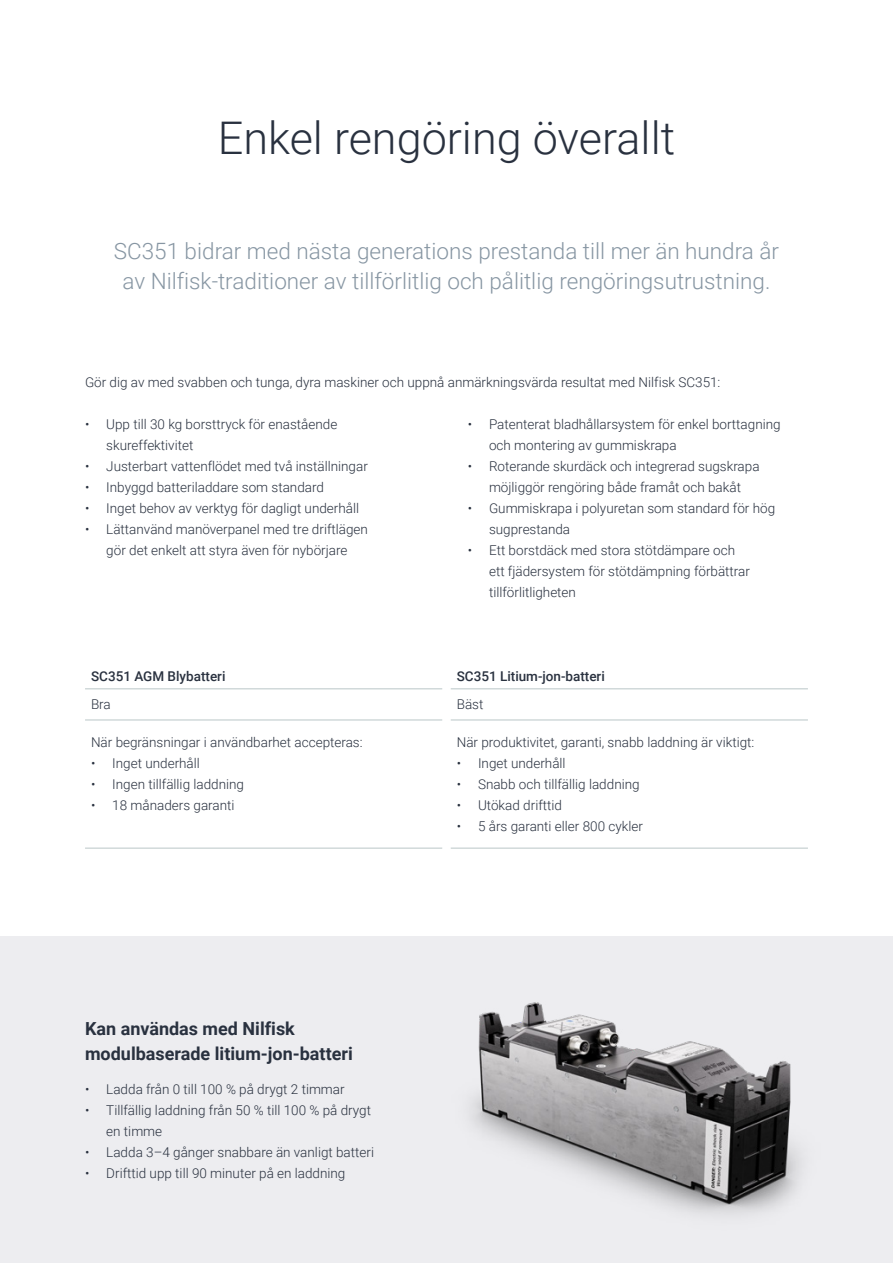
<style>
.page{position:relative;width:893px;height:1263px;background:#fff}
.page>*{position:absolute;margin:0;border:0;box-sizing:border-box;transform-origin:0 0}
.t1{font:300 45px "Roboto";color:#29313f}
.t2{font:300 22.5px/30px "Roboto";color:#8796a3;text-align:center}
.t3{font:700 18px/25.5px "Roboto";color:#29313f}
.t4{font:300 13.5px/21px "Roboto";color:#29313f}
.t5{font:500 13.5px "Roboto";color:#29313f}
</style>
<div class="page">
<div style="left:0;top:936px;width:893px;height:327px;background:#ededf0"></div>
<img style="left:471px;top:1002px;width:330px;height:213px">
<hr style="left:85px;top:689px;width:357px;height:1px;background:#bac6c7">
<hr style="left:85px;top:720px;width:357px;height:1px;background:#bac6c7">
<hr style="left:85px;top:848px;width:357px;height:1px;background:#bac6c7">
<hr style="left:451px;top:689px;width:357px;height:1px;background:#bac6c7">
<hr style="left:451px;top:720px;width:357px;height:1px;background:#bac6c7">
<hr style="left:451px;top:848px;width:357px;height:1px;background:#bac6c7">
<h1 class="t1" style="left:218px;top:106px;width:459px">Enkel rengöring överallt</h1>
<h2 class="t2" style="left:114px;top:235px;width:667px">SC351 bidrar med nästa generations prestanda till mer än hundra år av Nilfisk-traditioner av tillförlitlig och pålitlig rengöringsutrustning.</h2>
<p class="t4" style="left:85px;top:371px;width:637px">Gör dig av med svabben och tunga, dyra maskiner och uppnå anmärkningsvärda resultat med Nilfisk SC351:</p>
<p class="t4" style="left:106px;top:413px;width:232px;text-indent:-21px">• Upp till 30 kg borsttryck för enastående skureffektivitet</p>
<p class="t4" style="left:85px;top:455px;width:284px">• Justerbart vattenflödet med två inställningar</p>
<p class="t4" style="left:85px;top:476px;width:240px">• Inbyggd batteriladdare som standard</p>
<p class="t4" style="left:85px;top:497px;width:276px">• Inget behov av verktyg för dagligt underhåll</p>
<p class="t4" style="left:85px;top:518px;width:284px;text-align:center">• Lättanvänd manöverpanel med tre driftlägen gör det enkelt att styra även för nybörjare</p>
<p class="t4" style="left:489px;top:413px;width:293px;text-indent:-21px">• Patenterat bladhållarsystem för enkel borttagning och montering av gummiskrapa</p>
<p class="t4" style="left:468px;top:455px;width:293px;text-align:center">• Roterande skurdäck och integrerad sugskrapa möjliggör rengöring både framåt och bakåt</p>
<p class="t4" style="left:489px;top:497px;width:288px;text-indent:-21px">• Gummiskrapa i polyuretan som standard för hög sugprestanda</p>
<p class="t4" style="left:489px;top:539px;width:262px;text-indent:-21px">• Ett borstdäck med stora stötdämpare och ett fjädersystem för stötdämpning förbättrar tillförlitligheten</p>
<p class="t5" style="left:91px;top:667px;width:136px">SC351 AGM Blybatteri</p>
<p class="t5" style="left:457px;top:667px;width:150px">SC351 Litium-jon-batteri</p>
<p class="t4" style="left:91px;top:694px;width:21px">Bra</p>
<p class="t4" style="left:457px;top:694px;width:28px">Bäst</p>
<p class="t4" style="left:91px;top:731px;width:273px">När begränsningar i användbarhet accepteras:</p>
<p class="t4" style="left:91px;top:752px;width:110px">• Inget underhåll</p>
<p class="t4" style="left:91px;top:773px;width:154px">• Ingen tillfällig laddning</p>
<p class="t4" style="left:91px;top:794px;width:145px">• 18 månaders garanti</p>
<p class="t4" style="left:457px;top:731px;width:299px">När produktivitet, garanti, snabb laddning är viktigt:</p>
<p class="t4" style="left:457px;top:752px;width:110px">• Inget underhåll</p>
<p class="t4" style="left:457px;top:773px;width:184px">• Snabb och tillfällig laddning</p>
<p class="t4" style="left:457px;top:794px;width:107px">• Utökad drifttid</p>
<p class="t4" style="left:457px;top:815px;width:188px">• 5 års garanti eller 800 cykler</p>
<h3 class="t3" style="left:85px;top:1015px;width:269px">Kan användas med Nilfisk modulbaserade litium-jon-batteri</h3>
<p class="t4" style="left:85px;top:1078px;width:261px">• Ladda från 0 till 100 % på drygt 2 timmar</p>
<p class="t4" style="left:106px;top:1099px;width:266px;text-indent:-21px">• Tillfällig laddning från 50 % till 100 % på drygt en timme</p>
<p class="t4" style="left:85px;top:1141px;width:290px">• Ladda 3–4 gånger snabbare än vanligt batteri</p>
<p class="t4" style="left:85px;top:1162px;width:262px">• Drifttid upp till 90 minuter på en laddning</p>
</div>
